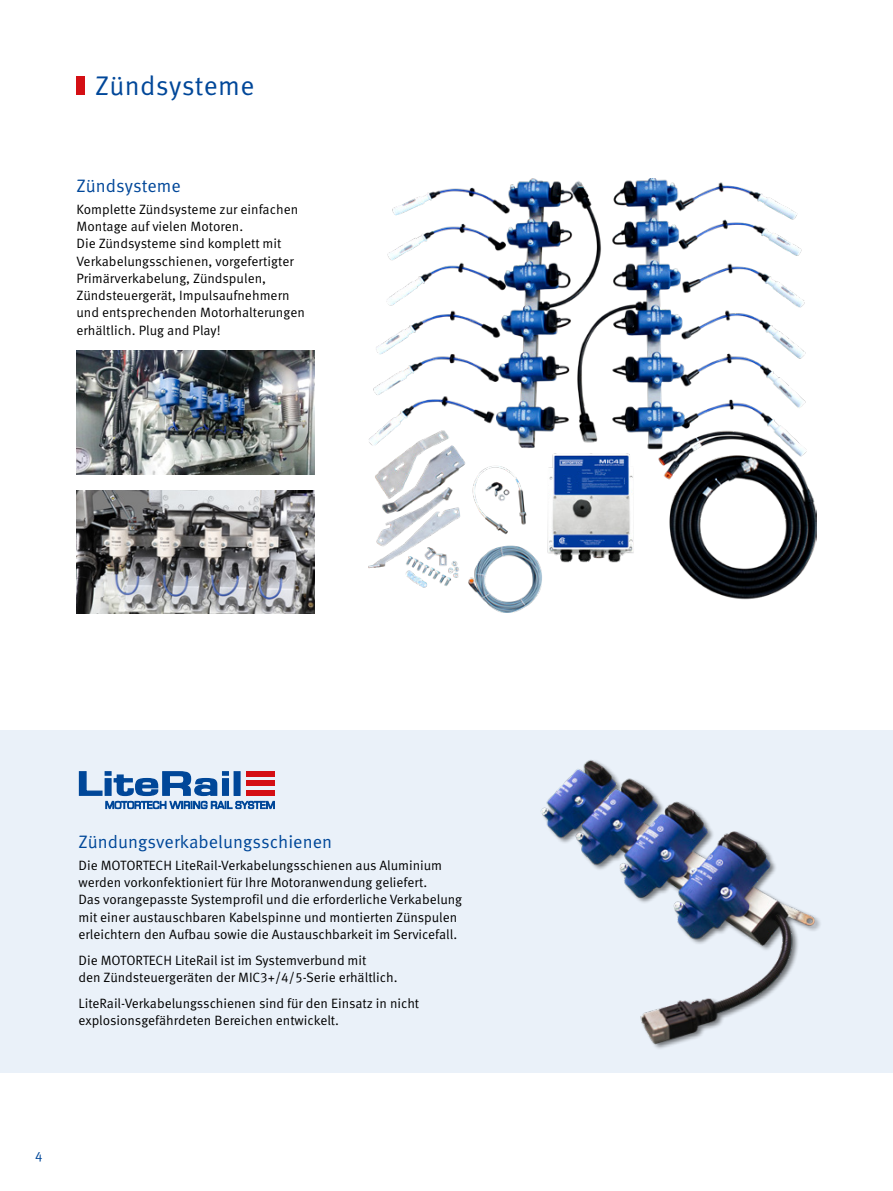
<style>
.page{position:relative;width:893px;height:1191px;background:#fff}
.page>*{position:absolute;margin:0;border:0;box-sizing:border-box;transform-origin:0 0}
.t1{font:700 35.1px "Eurostile";letter-spacing:.005em;color:#004799;scale:1.45 1}
.t2{font:27px "Meta Pro Norm";letter-spacing:.01em;color:#004799}
.t3{font:18px "Meta Pro Norm";color:#004799}
.t4{font:13.5px/17.2px "Meta Pro Norm";letter-spacing:-.005em;color:#000}
.t5{font:13.5px "Meta Pro Norm";color:#004799}
.t6{font:10.8px "Eurostile";letter-spacing:.025em;color:#004799}
</style>
<div class="page">
<div style="left:0;top:730px;width:893px;height:343px;background:#eaf1f9"></div>
<img style="left:541px;top:760px;width:279px;height:289px">
<svg style="left:78px;top:771px;width:197px;height:39px"></svg>
<div style="left:234px;top:771px;width:7px;height:25px;border:1px solid #004799"></div>
<img style="left:368px;top:179px;width:448px;height:433px">
<img style="left:77px;top:351px;width:238px;height:123px">
<img style="left:77px;top:490px;width:238px;height:124px">
<div style="left:77px;top:77px;width:8px;height:18px;background:#d40f14"></div>
<p class="t2" style="left:95px;top:65px;width:161px">Zündsysteme</p>
<p class="t3" style="left:77px;top:172px;width:106px">Zündsysteme</p>
<p class="t4" style="left:77px;top:199px;width:223px">Komplette Zündsysteme zur einfachen</p>
<p class="t4" style="left:77px;top:217px;width:230px">Montage auf vielen Motoren.<br>Die Zündsysteme sind komplett mit Verkabelungsschienen, vorgefertigter Primärverkabelung, Zündspulen, Zündsteuergerät, Impulsaufnehmern und entsprechenden Motorhalterungen erhältlich. Plug and Play!</p>
<p class="t1" style="left:77px;top:764px;width:116px">LiteRail</p>
<p class="t6" style="left:105px;top:799px;width:172px">MOTORTECH WIRING RAIL SYSTEM</p>
<p class="t3" style="left:79px;top:828px;width:255px">Zündungsverkabelungsschienen</p>
<p class="t4" style="left:79px;top:855px;width:385px">Die MOTORTECH LiteRail-Verkabelungsschienen aus Aluminium werden vorkonfektioniert für Ihre Motoranwendung geliefert.<br>Das vorangepasste Systemprofil und die erforderliche Verkabelung mit einer austauschbaren Kabelspinne und montierten Zünspulen erleichtern den Aufbau sowie die Austauschbarkeit im Servicefall.</p>
<p class="t4" style="left:79px;top:950px;width:320px">Die MOTORTECH LiteRail ist im Systemverbund mit<br>den Zündsteuergeräten der MIC3+/4/5-Serie erhältlich.</p>
<p class="t4" style="left:79px;top:993px;width:342px">LiteRail-Verkabelungsschienen sind für den Einsatz in nicht explosionsgefährdeten Bereichen entwickelt.</p>
<p class="t5" style="left:35px;top:1143px;width:9px">4</p>
</div>
